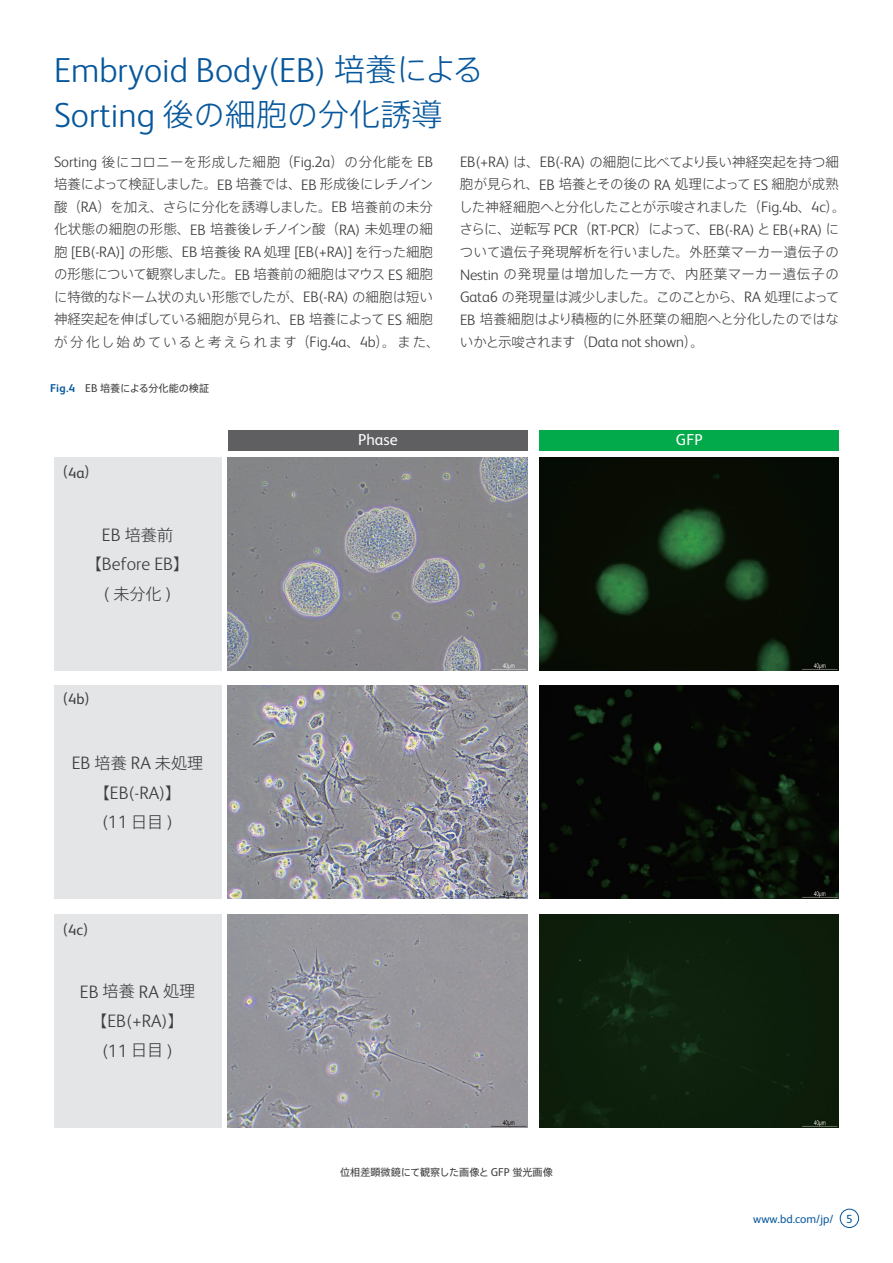
<style>
.page{position:relative;width:893px;height:1263px;background:#fff}
.page>*{position:absolute;margin:0;border:0;box-sizing:border-box;transform-origin:0 0}
.t1{font:300 34.8px "FS Albert Pro";color:#06579c}
.t2{font:300 31.05px "Axis Pro N";color:#06579c}
.t3{font:300 18px/29.5px "FS Albert Pro";color:#3e3e3f;text-align:center}
.t4{font:300 16.05px "Axis Pro N";color:#3e3e3f}
.t5{font:15.9px "FS Albert Pro";color:#fff}
.t6{font:300 15.15px "FS Albert Pro";letter-spacing:-.01em;color:#3e3e3f}
.t7{font:300 13.5px/22.5px "Axis Pro N";letter-spacing:-.01em;color:#3e3e3f;text-align:justify}
.t8{font:13.5px "Axis Pro N";color:#3e3e3f}
.t9{font:11.7px "FS Albert Pro";color:#06579c}
.t10{font:10.2px "Axis Pro N";color:#3e3e3f}
.s1{font-family:"Axis Pro N";font-size:31.05px}
.s2{font-family:"FS Albert Pro";font-size:34.8px}
.s3{font-family:"FS Albert Pro";font-size:15.15px}
.s4{font-family:"Axis Pro N";font-size:13.5px}
.s5{font-family:"FS Albert Pro";font-weight:700;font-size:11.4px;color:#06579c}
.s6{font-family:"FS Albert Pro";font-size:11.4px}
.s7{font-family:"FS Albert Pro";font-size:18px}
.s8{font-family:"Axis Pro N";font-size:16.05px}
</style>
<div class="page">
<div style="left:840px;top:1209px;width:19px;height:19px;border:1px solid #06579c;border-radius:50%"></div>
<img style="left:228px;top:457px;width:299px;height:213px">
<img style="left:540px;top:457px;width:299px;height:213px">
<img style="left:228px;top:686px;width:299px;height:213px">
<img style="left:540px;top:686px;width:299px;height:213px">
<img style="left:228px;top:914px;width:299px;height:213px">
<div style="left:540px;top:914px;width:299px;height:213px;background:#0c1f0c"></div>
<div style="left:54px;top:457px;width:167px;height:214px;background:#e4e5e7"></div>
<div style="left:54px;top:686px;width:167px;height:213px;background:#e4e5e7"></div>
<div style="left:54px;top:914px;width:167px;height:213px;background:#e4e5e7"></div>
<div style="left:228px;top:430px;width:300px;height:20px;background:#5f5f62"></div>
<div style="left:540px;top:430px;width:299px;height:20px;background:#03aa4b"></div>
<h1 class="t1" style="left:54px;top:46px;width:431px">Embryoid Body(EB) <span class="s1">培養による</span></h1>
<h2 class="t2" style="left:54px;top:99px;width:390px"><span class="s2">Sorting</span> 後の細胞の分化誘導</h2>
<p class="t7" style="left:54px;top:150px;width:381px"><span class="s3">Sorting</span> 後にコロニーを形成した細胞（<span class="s3">Fig.2a</span>）の分化能を <span class="s3">EB</span>培養によって検証しました。<span class="s3">EB</span> 培養では、<span class="s3">EB</span> 形成後にレチノイン酸（<span class="s3">RA</span>）を加え、さらに分化を誘導しました。<span class="s3">EB</span> 培養前の未分化状態の細胞の形態、<span class="s3">EB</span> 培養後レチノイン酸（<span class="s3">RA)</span> 未処理の細</p>
<p class="t6" style="left:54px;top:242px;width:380px"><span class="s4">胞</span> [EB(-RA)] <span class="s4">の形態、</span>EB <span class="s4">培養後</span> RA <span class="s4">処理</span> [EB(+RA)] <span class="s4">を行った細胞</span></p>
<p class="t7" style="left:54px;top:263px;width:387px;text-align:left">の形態について観察しました。<span class="s3">EB</span> 培養前の細胞はマウス <span class="s3">ES</span> 細胞に特徴的なドーム状の丸い形態でしたが、<span class="s3">EB(-RA)</span> の細胞は短い神経突起を伸ばしている細胞が見られ、<span class="s3">EB</span> 培養によって <span class="s3">ES</span> 細胞が分化し始めていると考えられます（<span class="s3">Fig.4a</span>、<span class="s3">4b</span>）。また、</p>
<p class="t7" style="left:459px;top:150px;width:388px;text-align:left"><span class="s3">EB(+RA)</span> は、<span class="s3">EB(-RA)</span> の細胞に比べてより長い神経突起を持つ細胞が見られ、<span class="s3">EB</span> 培養とその後の <span class="s3">RA</span> 処理によって <span class="s3">ES</span> 細胞が成熟した神経細胞へと分化したことが示唆されました（<span class="s3">Fig.4b</span>、<span class="s3">4c</span>）。</p>
<p class="t6" style="left:459px;top:219px;width:381px"><span class="s4">さらに、逆転写</span> PCR<span class="s4">（</span>RT-PCR<span class="s4">）によって、</span>EB(-RA) <span class="s4">と</span> EB(+RA) <span class="s4">に</span></p>
<p class="t7" style="left:460px;top:240px;width:381px">ついて遺伝子発現解析を行いました。外胚葉マーカー遺伝子の<span class="s3">Nestin</span> の発現量は増加した一方で、内胚葉マーカー遺伝子の<span class="s3">Gata6</span> の発現量は減少しました。このことから、<span class="s3">RA</span> 処理によって<span class="s3">EB</span> 培養細胞はより積極的に外胚葉の細胞へと分化したのではないかと示唆されます（<span class="s3">Data not shown</span>）。</p>
<p class="t10" style="left:50px;top:383px;width:161px"><span class="s5">Fig.4</span> <span class="s6">EB</span> 培養による分化能の検証</p>
<p class="t8" style="left:54px;top:465px;width:45px">（<span class="s3">4a</span>）</p>
<p class="t4" style="left:102px;top:526px;width:73px"><span class="s7">EB</span> 培養前</p>
<h3 class="t3" style="left:86px;top:548px;width:105px"><span class="s8">【</span>Before EB<span class="s8">】</span></h3>
<p class="t4" style="left:104px;top:586px;width:70px"><span class="s7">(</span> 未分化 <span class="s7">)</span></p>
<p class="t8" style="left:54px;top:692px;width:45px">（<span class="s3">4b</span>）</p>
<p class="t4" style="left:72px;top:755px;width:133px"><span class="s7">EB</span> 培養 <span class="s7">RA</span> 未処理</p>
<h3 class="t3" style="left:94px;top:777px;width:89px"><span class="s8">【</span>EB(-RA)<span class="s8">】</span>(11 <span class="s8">日目</span> )</h3>
<p class="t8" style="left:54px;top:923px;width:44px">（<span class="s3">4c</span>）</p>
<h3 class="t3" style="left:80px;top:976px;width:117px">EB <span class="s8">培養</span> RA <span class="s8">処理【</span>EB(+RA)<span class="s8">】</span>(11 <span class="s8">日目</span> )</h3>
<p class="t5" style="left:358px;top:428px;width:41px">Phase</p>
<p class="t5" style="left:676px;top:428px;width:28px">GFP</p>
<p class="t10" style="left:340px;top:1167px;width:214px">位相差顕微鏡にて観察した画像と <span class="s6">GFP</span> 蛍光画像</p>
<p class="t9" style="left:753px;top:1211px;width:101px">www.bd.com/jp/ 5</p>
</div>
